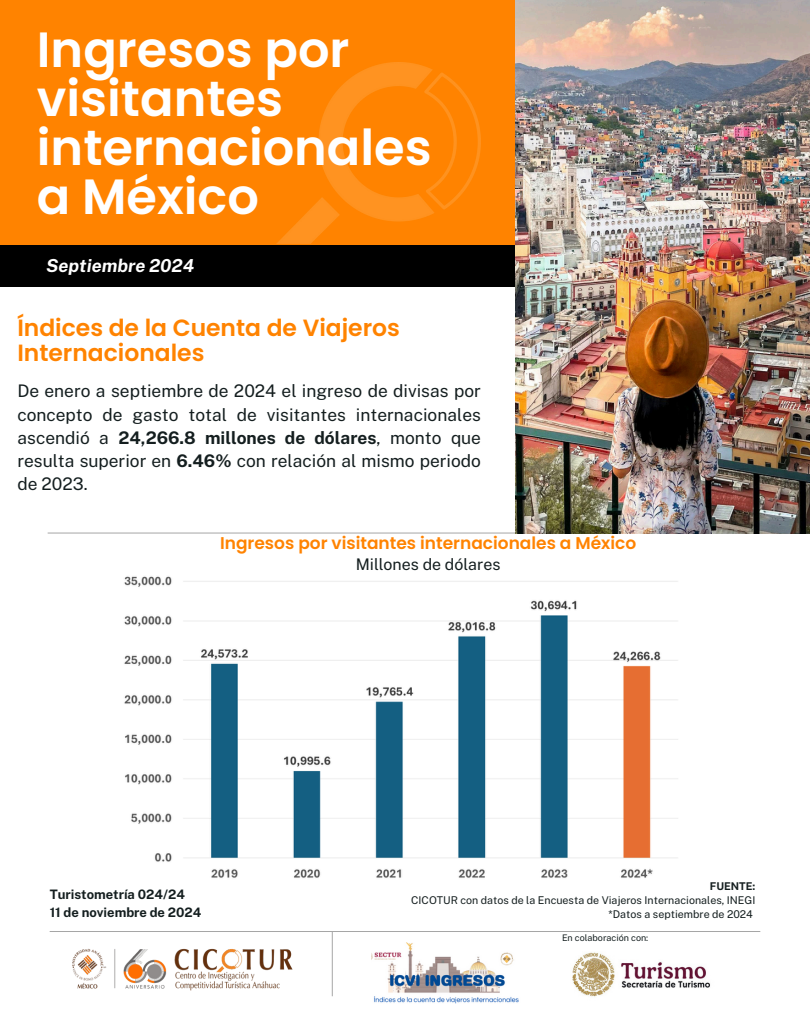
<style>
.page{position:relative;width:810px;height:1013px;background:#fff}
.page>*{position:absolute;margin:0;border:0;box-sizing:border-box;transform-origin:0 0}
.t1{font:600 49.5px/48.8px "Poppins";color:#fff}
.t2{font:600 23.5px/25.5px "Poppins";color:#ff8300}
.t3{font:italic 700 17.9px "Public Sans";color:#fff}
.t4{font:17.4px/23.2px "Public Sans";color:#141e1f;text-align:justify}
.t5{font:600 17px "Poppins";color:#ff8300}
.t6{font:16px "Public Sans";color:#141e1f}
.t7{font:700 13px/18px "Public Sans";color:#141e1f}
.t8{font:10.7px "Public Sans";color:#141e1f}
.t9{font:700 10.7px "Public Sans";color:#141e1f}
.t10{font:9px "Public Sans";color:#141e1f}
.s1{font-weight:700}
</style>
<div class="page">
<hr style="left:48px;top:532px;width:762px;height:1px;background:#a6a6a6">
<hr style="left:50px;top:931px;width:710px;height:1px;background:#a6a6a6">
<hr style="left:332px;top:931px;width:1px;height:65px;background:#a6a6a6">
<img style="left:72px;top:948px;width:221px;height:43px">
<img style="left:572px;top:952px;width:138px;height:45px">
<div style="left:0;top:0;width:532px;height:281px;background:#ff8300"></div>
<img style="left:277px;top:62px;width:204px;height:182px">
<div style="left:0;top:245px;width:515px;height:42px;background:#000"></div>
<img style="left:515px;top:0;width:295px;height:533px">
<img style="left:372px;top:942px;width:147px;height:61px">
<img style="left:124px;top:576px;width:554px;height:302px">
<p class="t1" style="left:37px;top:25px;width:396px">Ingresos por visitantes internacionales a México</p>
<p class="t3" style="left:46px;top:255px;width:149px">Septiembre 2024</p>
<h5 class="t2" style="left:17px;top:314px;width:384px">Índices de la Cuenta de Viajeros<br>Internacionales</h5>
<h3 class="t4" style="left:17px;top:379px;width:465px">De enero a septiembre de 2024 el ingreso de divisas por concepto de gasto total de visitantes internacionales ascendió a <span class="s1">24,266.8 millones de dólares</span>, monto que resulta superior en <span class="s1">6.46%</span> con relación al mismo periodo de 2023.</h3>
<p class="t5" style="left:220px;top:530px;width:418px">Ingresos por visitantes internacionales a México</p>
<h3 class="t7" style="left:50px;top:885px;width:153px">Turistometría 024/24<br>11 de noviembre de 2024</h3>
<h4 class="t6" style="left:356px;top:554px;width:146px">Millones de dólares</h4>
<h2 class="t9" style="left:710px;top:879px;width:47px">FUENTE:</h2>
<h1 class="t8" style="left:411px;top:893px;width:346px">CICOTUR con datos de la Encuesta de Viajeros Internacionales, INEGI</h1>
<p class="t8" style="left:609px;top:907px;width:146px">*Datos a septiembre de 2024</p>
<p class="t10" style="left:562px;top:932px;width:88px">En colaboración con:</p>
</div>
